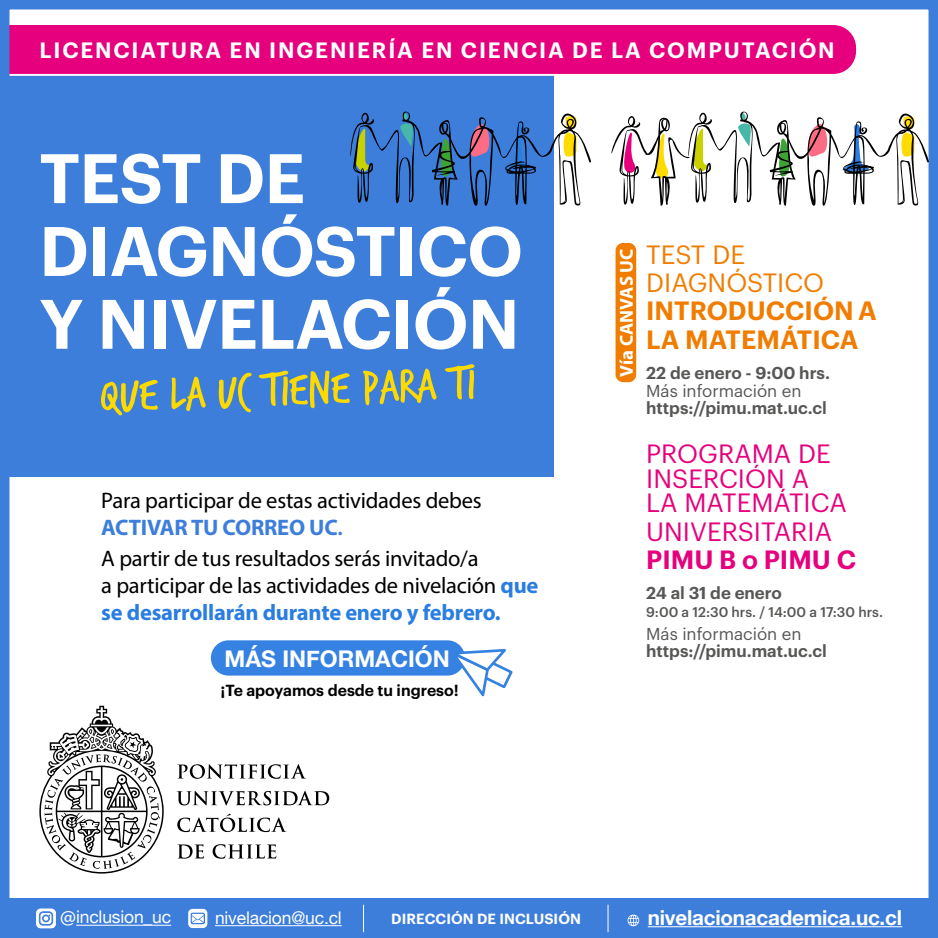
<style>
.page{position:relative;width:938px;height:938px;background:#fff}
.page>*{position:absolute;margin:0;border:0;box-sizing:border-box;transform-origin:0 0}
.t1{font:600 68.31px/72.8px "Graphik";letter-spacing:-.01em;color:#fff}
.t2{font:49.75px "Trash Hand";color:#fcd900}
.t3{font:25.88px/24.8px "Graphik";color:#e6007d}
.t4{font:600 25.88px/28.1px "Graphik";color:#f07d00}
.t5{font:25.88px/28.1px "Graphik";color:#f07d00}
.t6{font:600 25.88px "Graphik";color:#e6007d}
.t7{font:700 23px "Helvetica Neue";color:#fff}
.t8{font:22.5px/27px "Myriad Pro";letter-spacing:-.01em;color:#000}
.t9{font:600 21.75px "Graphik";letter-spacing:.085em;color:#fff}
.t10{font:700 20.62px "Helvetica Neue";letter-spacing:-.01em;color:#fff}
.t11{font:700 18.75px "Myriad Pro";color:#fff}
.t12{font:17.5px "Helvetica Neue";letter-spacing:-.01em;color:#fff}
.t13{font:600 16.88px "Graphik";color:#575756}
.t14{font:16.88px "Graphik";color:#575756}
.t15{font:600 15.69px "Graphik";color:#000}
.t16{font:600 14.38px "Graphik";letter-spacing:.005em;color:#fff}
.t17{font:500 13.75px "Graphik";color:#575756}
.s1{font-weight:700;color:#3d7edb}
.s2{font-weight:600;color:#3d7edb}
.s3{font-weight:700;color:#2a7de1}
.s4{font-family:"Graphik";font-size:17.44px}
</style>
<div class="page">
<div style="left:0;top:49px;width:553px;height:428px;background:#3d7edb"></div>
<div style="left:10px;top:25px;width:847px;height:51px;background:#e6007d"></div>
<div style="left:0;top:0;width:937px;height:938px;border:9px solid #3d7edb"></div>
<svg style="left:177px;top:764px;width:128px;height:14px"></svg>
<svg style="left:177px;top:790px;width:152px;height:15px"></svg>
<svg style="left:177px;top:813px;width:109px;height:19px"></svg>
<svg style="left:177px;top:844px;width:27px;height:14px"></svg>
<svg style="left:213px;top:844px;width:63px;height:14px"></svg>
<svg style="left:39px;top:705px;width:125px;height:168px"></svg>
<div style="left:0;top:898px;width:938px;height:40px;background:#3d7edb"></div>
<svg style="left:188px;top:908px;width:19px;height:20px"></svg>
<svg style="left:191px;top:912px;width:14px;height:12px"></svg>
<hr style="left:215px;top:925px;width:127px;height:1px;background:#fff">
<hr style="left:647px;top:926px;width:255px;height:1px;background:#fff">
<svg style="left:627px;top:914px;width:12px;height:12px"></svg>
<svg style="left:363px;top:904px;width:1px;height:28px"></svg>
<svg style="left:607px;top:904px;width:1px;height:28px"></svg>
<hr style="left:76px;top:924px;width:95px;height:1px;background:#fff">
<svg style="left:36px;top:908px;width:20px;height:20px"></svg>
<div style="left:211px;top:640px;width:254px;height:35px;background:#3682e3;border-radius:18px"></div>
<svg style="left:449px;top:647px;width:64px;height:50px"></svg>
<svg style="left:350px;top:107px;width:241px;height:101px"></svg>
<svg style="left:611px;top:107px;width:318px;height:101px"></svg>
<div style="left:615px;top:243px;width:21px;height:139px;background:#f07d00;border-radius:8px"></div>
<p class="t9" style="left:39px;top:33px;width:796px">LICENCIATURA EN INGENIERÍA EN CIENCIA DE LA COMPUTACIÓN</p>
<h1 class="t1" style="left:39px;top:136px;width:485px">TEST DE<br>DIAGNÓSTICO<br>Y NIVELACIÓN</h1>
<h2 class="t2" style="left:99px;top:372px;width:377px;rotate:-2deg">que la UC tiene para ti</h2>
<p class="t8" style="left:101px;top:486px;width:382px">Para participar de estas actividades debes<br><span class="s1">ACTIVAR TU CORREO UC</span><span class="s2">.</span></p>
<p class="t8" style="left:101px;top:545px;width:438px">A partir de tus resultados serás invitado/a<br>a participar de las actividades de nivelación <span class="s3">que se desarrollarán durante enero y febrero.</span></p>
<p class="t7" style="left:224px;top:641px;width:227px">MÁS INFORMACIÓN</p>
<p class="t15" style="left:221px;top:678px;width:239px">¡Te apoyamos desde tu ingreso!</p>
<p class="t11" style="left:614px;top:376px;width:129px;rotate:-90deg">Vía CANVAS UC</p>
<p class="t5" style="left:646px;top:238px;width:180px">TEST DE<br>DIAGNÓSTICO</p>
<p class="t4" style="left:646px;top:295px;width:232px">INTRODUCCIÓN A<br>LA MATEMÁTICA</p>
<p class="t13" style="left:646px;top:360px;width:185px">22 de enero - 9:00 hrs.</p>
<p class="t14" style="left:646px;top:378px;width:157px">Más información en</p>
<p class="t13" style="left:646px;top:395px;width:182px">https://pimu.mat.uc.cl</p>
<p class="t3" style="left:646px;top:439px;width:202px">PROGRAMA DE<br>INSERCIÓN A<br>LA MATEMÁTICA</p>
<p class="t3" style="left:646px;top:516px;width:187px">UNIVERSITARIA</p>
<p class="t6" style="left:646px;top:539px;width:211px">PIMU B o PIMU C</p>
<p class="t13" style="left:646px;top:580px;width:137px">24 al 31 de enero</p>
<p class="t17" style="left:646px;top:601px;width:238px">9:00 a 12:30 hrs. / 14:00 a 17:30 hrs.</p>
<p class="t14" style="left:646px;top:620px;width:157px">Más información en</p>
<p class="t13" style="left:646px;top:638px;width:182px">https://pimu.mat.uc.cl</p>
<p class="t12" style="left:60px;top:904px;width:112px"><span class="s4">@</span>inclusion_uc</p>
<p class="t12" style="left:215px;top:905px;width:128px">nivelacion@uc.cl</p>
<p class="t16" style="left:391px;top:907px;width:191px">DIRECCIÓN DE INCLUSIÓN</p>
<p class="t10" style="left:647px;top:901px;width:256px">nivelacionacademica.uc.cl</p>
</div>
